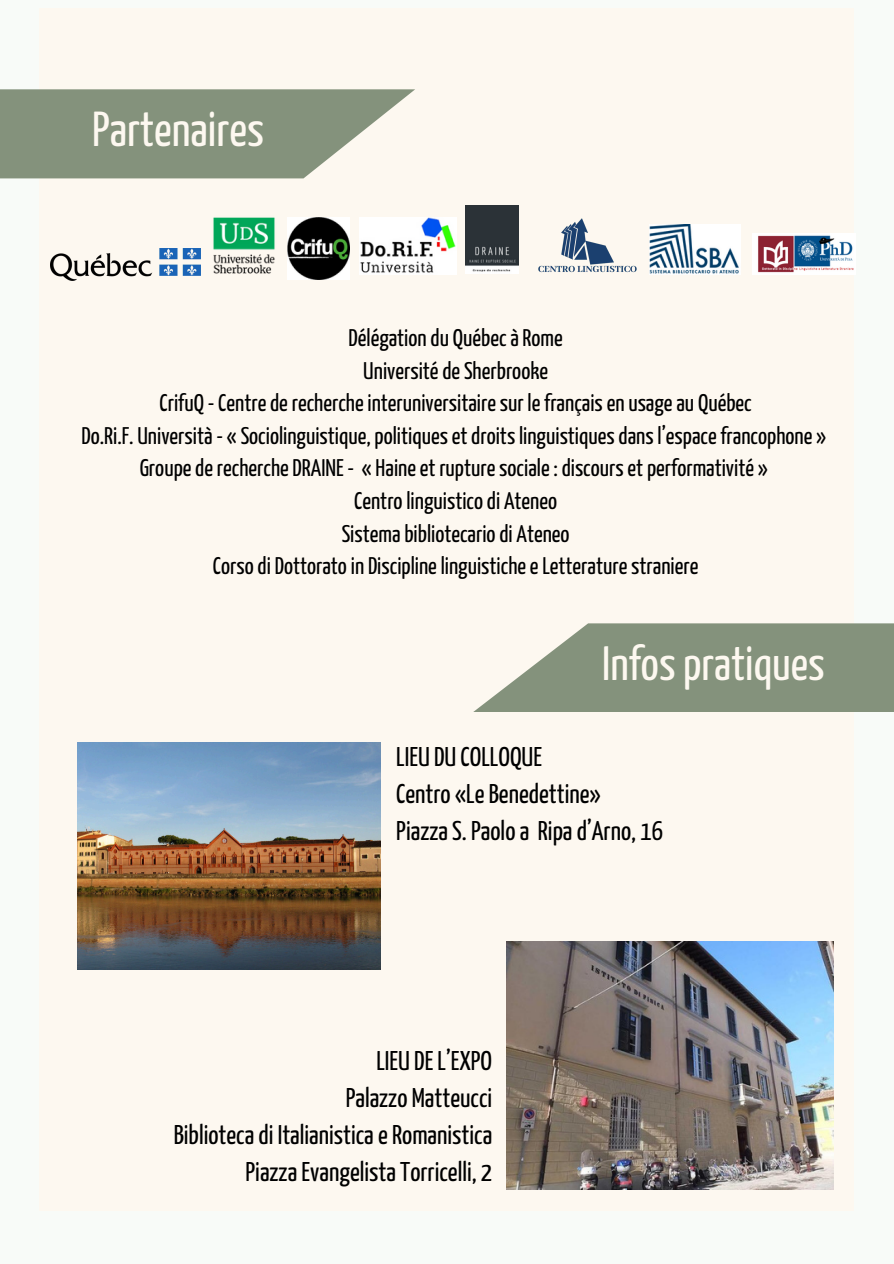
<style>
.page{position:relative;width:894px;height:1264px;background:#fff}
.page>*{position:absolute;margin:0;border:0;box-sizing:border-box;transform-origin:0 0}
.t1{font:48.9px "Yanone Kaffeesatz";color:#fdf8f0}
.t2{font:48px "Yanone Kaffeesatz";color:#fdf8f0}
.t3{font:27px/37.2px "Yanone Kaffeesatz";color:#000}
.t4{font:24px "Yanone Kaffeesatz";color:#000}
</style>
<div class="page">
<div style="left:0;top:0;width:893px;height:1263px;background:#f8fbf8"></div>
<div style="left:39px;top:8px;width:815px;height:1202px;background:#fdf8f0"></div>
<svg style="left:0;top:89px;width:415px;height:89px;background:#94a08b"></svg>
<img style="left:213px;top:217px;width:62px;height:57px">
<img style="left:50px;top:248px;width:151px;height:33px">
<img style="left:465px;top:206px;width:53px;height:67px">
<img style="left:359px;top:217px;width:97px;height:57px">
<img style="left:752px;top:233px;width:102px;height:42px">
<img style="left:649px;top:225px;width:91px;height:49px">
<img style="left:287px;top:217px;width:62px;height:62px">
<img style="left:538px;top:218px;width:99px;height:54px">
<svg style="left:473px;top:623px;width:420px;height:89px;background:#95a08c"></svg>
<img style="left:506px;top:941px;width:327px;height:248px">
<img style="left:78px;top:742px;width:302px;height:227px">
<p class="t1" style="left:92px;top:110px;width:173px">Partenaires</p>
<p class="t4" style="left:348px;top:328px;width:216px">Délégation du Québec à Rome</p>
<p class="t4" style="left:363px;top:361px;width:186px">Université de Sherbrooke</p>
<p class="t4" style="left:159px;top:393px;width:593px">CrifuQ - Centre de recherche interuniversitaire sur le français en usage au Québec</p>
<p class="t4" style="left:81px;top:426px;width:745px">Do.Ri.F. Università - « Sociolinguistique, politiques et droits linguistiques dans l’espace francophone »</p>
<p class="t4" style="left:140px;top:459px;width:629px">Groupe de recherche DRAINE - « Haine et rupture sociale : discours et performativité »</p>
<h2 class="t4" style="left:354px;top:491px;width:204px">Centro linguistico di Ateneo</h2>
<p class="t4" style="left:341px;top:524px;width:229px">Sistema bibliotecario di Ateneo</p>
<h2 class="t4" style="left:213px;top:556px;width:487px">Corso di Dottorato in Discipline linguistiche e Letterature straniere</h2>
<h1 class="t2" style="left:602px;top:644px;width:224px">Infos pratiques</h1>
<p class="t3" style="left:396px;top:739px;width:268px">LIEU DU COLLOQUE<br>Centro «Le Benedettine»<br>Piazza S. Paolo a Ripa d’Arno, 16</p>
<h1 class="t3" style="left:174px;top:1044px;width:320px;text-align:right">LIEU DE L’EXPO<br>Palazzo Matteucci<br>Biblioteca di Italianistica e Romanistica<br>Piazza Evangelista Torricelli, 2</h1>
</div>
